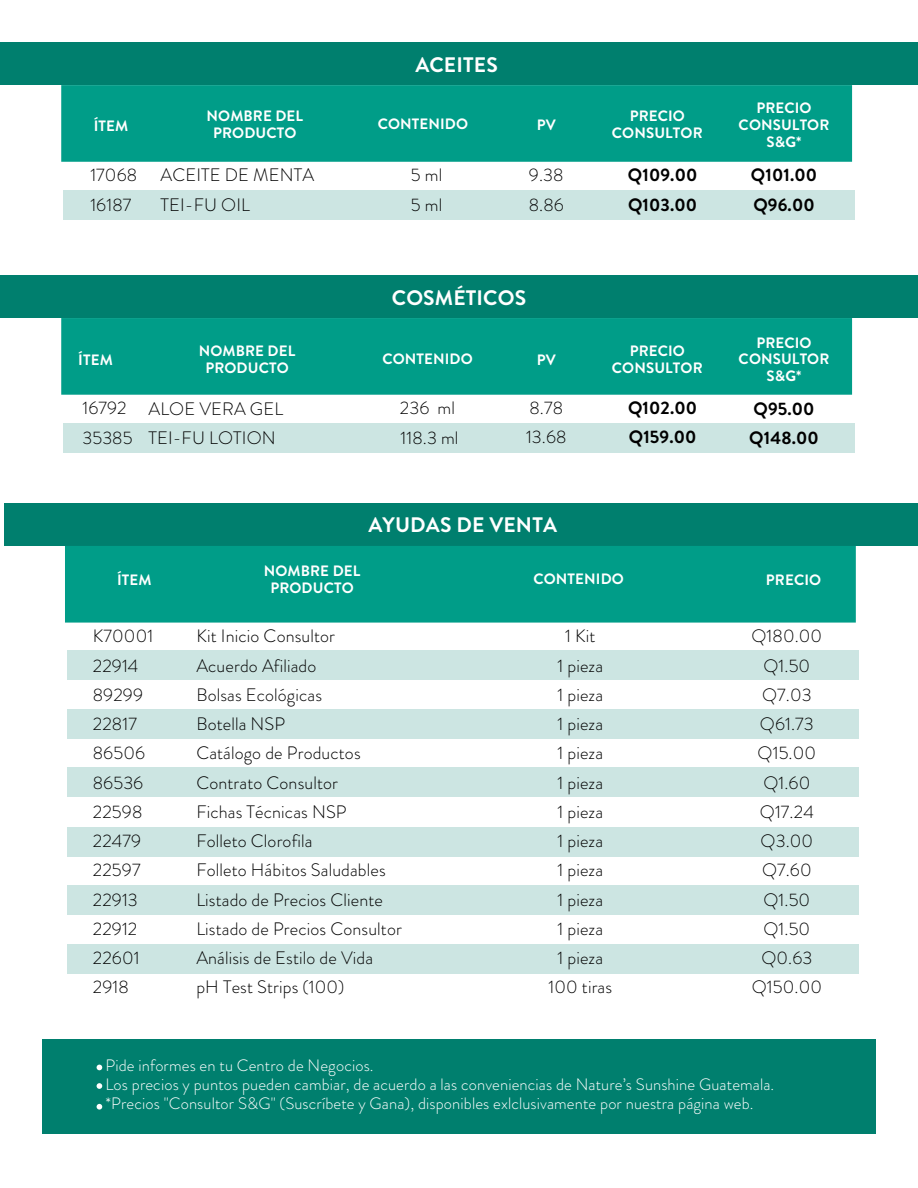
<style>
.page{position:relative;width:918px;height:1188px;background:#fff}
.page>*{position:absolute;margin:0;border:0;box-sizing:border-box;transform-origin:0 0}
.t1{font:700 21px "Brandon Grotesque";letter-spacing:.01em;color:#fff}
.t2{font:300 18px "Brandon Grotesque";letter-spacing:.01em;color:#000}
.t3{font:700 18px "Brandon Grotesque";letter-spacing:.01em;color:#000}
.t4{font:300 16.5px "Brandon Grotesque";letter-spacing:.01em;color:#fff}
.t5{font:700 15px/16.8px "Brandon Grotesque";letter-spacing:.01em;color:#fff;text-align:center}
</style>
<div class="page">
<div style="left:0;top:275px;width:918px;height:43px;background:#007f6e"></div>
<div style="left:61px;top:318px;width:791px;height:77px;background:#009d88"></div>
<div style="left:63px;top:423px;width:792px;height:30px;background:#cce5e2"></div>
<div style="left:0;top:43px;width:918px;height:42px;background:#007f6e"></div>
<div style="left:61px;top:85px;width:791px;height:77px;background:#009d88"></div>
<div style="left:63px;top:190px;width:792px;height:30px;background:#cce5e2"></div>
<div style="left:4px;top:503px;width:914px;height:43px;background:#007f6e"></div>
<div style="left:65px;top:546px;width:791px;height:77px;background:#009d88"></div>
<div style="left:67px;top:651px;width:792px;height:29px;background:#cce5e2"></div>
<div style="left:67px;top:768px;width:792px;height:29px;background:#cce5e2"></div>
<div style="left:67px;top:710px;width:792px;height:29px;background:#cce5e2"></div>
<div style="left:67px;top:886px;width:792px;height:29px;background:#cce5e2"></div>
<div style="left:67px;top:828px;width:792px;height:29px;background:#cce5e2"></div>
<div style="left:67px;top:945px;width:792px;height:29px;background:#cce5e2"></div>
<div style="left:43px;top:1039px;width:833px;height:94px;background:#007f6e"></div>
<svg style="left:97px;top:1065px;width:5px;height:5px"></svg>
<svg style="left:97px;top:1083px;width:5px;height:6px"></svg>
<svg style="left:97px;top:1103px;width:5px;height:7px"></svg>
<p class="t1" style="left:415px;top:50px;width:84px">ACEITES</p>
<p class="t5" style="left:94px;top:117px;width:36px">ÍTEM</p>
<p class="t5" style="left:207px;top:108px;width:98px">NOMBRE DEL<br>PRODUCTO</p>
<p class="t5" style="left:378px;top:116px;width:92px">CONTENIDO</p>
<p class="t5" style="left:612px;top:108px;width:92px">PRECIO<br>CONSULTOR</p>
<p class="t5" style="left:537px;top:117px;width:20px">PV</p>
<p class="t2" style="left:90px;top:163px;width:48px">17068</p>
<p class="t2" style="left:90px;top:192px;width:42px">16187</p>
<p class="t2" style="left:161px;top:163px;width:155px">ACEITE DE MENTA</p>
<p class="t2" style="left:161px;top:192px;width:91px">TEI-FU OIL</p>
<p class="t2" style="left:411px;top:162px;width:33px">5 ml</p>
<p class="t2" style="left:411px;top:192px;width:33px">5 ml</p>
<p class="t2" style="left:529px;top:162px;width:36px">9.38</p>
<p class="t2" style="left:529px;top:192px;width:37px">8.86</p>
<p class="t1" style="left:392px;top:283px;width:136px">COSMÉTICOS</p>
<p class="t3" style="left:628px;top:162px;width:71px">Q109.00</p>
<p class="t3" style="left:628px;top:192px;width:71px">Q103.00</p>
<p class="t5" style="left:739px;top:100px;width:92px">PRECIO<br>CONSULTOR</p>
<p class="t5" style="left:767px;top:133px;width:36px">S&amp;G*</p>
<p class="t3" style="left:751px;top:162px;width:68px">Q101.00</p>
<p class="t3" style="left:753px;top:192px;width:63px">Q96.00</p>
<p class="t1" style="left:392px;top:332px;width:136px">COSMÉTICOS</p>
<p class="t5" style="left:78px;top:352px;width:36px">ÍTEM</p>
<p class="t5" style="left:199px;top:343px;width:98px">NOMBRE DEL<br>PRODUCTO</p>
<p class="t5" style="left:382px;top:350px;width:92px">CONTENIDO</p>
<p class="t5" style="left:537px;top:351px;width:20px">PV</p>
<p class="t2" style="left:400px;top:395px;width:57px">236 ml</p>
<p class="t2" style="left:400px;top:425px;width:59px">118.3 ml</p>
<p class="t2" style="left:82px;top:395px;width:46px">16792</p>
<p class="t2" style="left:82px;top:425px;width:52px">35385</p>
<p class="t2" style="left:529px;top:395px;width:35px">8.78</p>
<p class="t2" style="left:526px;top:424px;width:42px">13.68</p>
<p class="t2" style="left:148px;top:396px;width:136px">ALOE VERA GEL</p>
<p class="t2" style="left:148px;top:425px;width:129px">TEI-FU LOTION</p>
<p class="t1" style="left:369px;top:510px;width:190px">AYUDAS DE VENTA</p>
<p class="t5" style="left:612px;top:343px;width:92px">PRECIO<br>CONSULTOR</p>
<p class="t5" style="left:739px;top:334px;width:92px">PRECIO<br>CONSULTOR</p>
<p class="t5" style="left:767px;top:368px;width:36px">S&amp;G*</p>
<p class="t3" style="left:753px;top:396px;width:63px">Q95.00</p>
<p class="t3" style="left:749px;top:425px;width:71px">Q148.00</p>
<p class="t3" style="left:628px;top:395px;width:71px">Q102.00</p>
<p class="t3" style="left:629px;top:424px;width:69px">Q159.00</p>
<p class="t5" style="left:117px;top:572px;width:36px">ÍTEM</p>
<p class="t5" style="left:264px;top:563px;width:98px">NOMBRE DEL<br>PRODUCTO</p>
<p class="t5" style="left:533px;top:571px;width:92px">CONTENIDO</p>
<p class="t5" style="left:766px;top:571px;width:57px">PRECIO</p>
<p class="t2" style="left:565px;top:623px;width:32px">1 Kit</p>
<p class="t2" style="left:557px;top:653px;width:47px">1 pieza</p>
<p class="t2" style="left:557px;top:682px;width:47px">1 pieza</p>
<p class="t2" style="left:557px;top:711px;width:47px">1 pieza</p>
<p class="t2" style="left:557px;top:740px;width:47px">1 pieza</p>
<p class="t2" style="left:557px;top:770px;width:47px">1 pieza</p>
<p class="t2" style="left:557px;top:799px;width:47px">1 pieza</p>
<p class="t2" style="left:557px;top:828px;width:47px">1 pieza</p>
<p class="t2" style="left:557px;top:857px;width:47px">1 pieza</p>
<p class="t2" style="left:557px;top:887px;width:47px">1 pieza</p>
<p class="t2" style="left:557px;top:916px;width:47px">1 pieza</p>
<p class="t2" style="left:557px;top:945px;width:47px">1 pieza</p>
<p class="t2" style="left:548px;top:974px;width:65px">100 tiras</p>
<p class="t2" style="left:751px;top:623px;width:72px">Q180.00</p>
<p class="t2" style="left:763px;top:653px;width:48px">Q1.50</p>
<p class="t2" style="left:762px;top:682px;width:51px">Q7.03</p>
<p class="t2" style="left:760px;top:711px;width:55px">Q61.73</p>
<p class="t2" style="left:758px;top:740px;width:60px">Q15.00</p>
<p class="t2" style="left:763px;top:770px;width:48px">Q1.60</p>
<p class="t2" style="left:760px;top:799px;width:55px">Q17.24</p>
<p class="t2" style="left:761px;top:828px;width:54px">Q3.00</p>
<p class="t2" style="left:762px;top:857px;width:51px">Q7.60</p>
<p class="t2" style="left:763px;top:887px;width:48px">Q1.50</p>
<p class="t2" style="left:763px;top:916px;width:48px">Q1.50</p>
<p class="t2" style="left:761px;top:945px;width:52px">Q0.63</p>
<p class="t2" style="left:752px;top:974px;width:72px">Q150.00</p>
<p class="t2" style="left:196px;top:623px;width:140px">Kit Inicio Consultor</p>
<p class="t2" style="left:196px;top:653px;width:121px">Acuerdo Afiliado</p>
<p class="t2" style="left:196px;top:682px;width:127px">Bolsas Ecológicas</p>
<p class="t2" style="left:196px;top:711px;width:90px">Botella NSP</p>
<p class="t2" style="left:196px;top:740px;width:166px">Catálogo de Productos</p>
<p class="t2" style="left:196px;top:770px;width:143px">Contrato Consultor</p>
<p class="t2" style="left:196px;top:799px;width:152px">Fichas Técnicas NSP</p>
<p class="t2" style="left:196px;top:828px;width:118px">Folleto Clorofila</p>
<p class="t2" style="left:196px;top:857px;width:191px">Folleto Hábitos Saludables</p>
<p class="t2" style="left:196px;top:887px;width:188px">Listado de Precios Cliente</p>
<p class="t2" style="left:196px;top:916px;width:207px">Listado de Precios Consultor</p>
<p class="t2" style="left:196px;top:945px;width:178px">Análisis de Estilo de Vida</p>
<p class="t2" style="left:196px;top:974px;width:150px">pH Test Strips (100)</p>
<p class="t2" style="left:93px;top:623px;width:62px">K70001</p>
<p class="t2" style="left:93px;top:653px;width:47px">22914</p>
<p class="t2" style="left:93px;top:682px;width:52px">89299</p>
<p class="t2" style="left:93px;top:711px;width:46px">22817</p>
<p class="t2" style="left:93px;top:740px;width:54px">86506</p>
<p class="t2" style="left:93px;top:770px;width:52px">86536</p>
<p class="t2" style="left:93px;top:799px;width:51px">22598</p>
<p class="t2" style="left:93px;top:828px;width:50px">22479</p>
<p class="t2" style="left:93px;top:857px;width:49px">22597</p>
<p class="t2" style="left:93px;top:887px;width:47px">22913</p>
<p class="t2" style="left:93px;top:916px;width:46px">22912</p>
<p class="t2" style="left:93px;top:945px;width:48px">22601</p>
<p class="t2" style="left:93px;top:974px;width:37px">2918</p>
<p class="t4" style="left:105px;top:1053px;width:270px">Pide informes en tu Centro de Negocios.</p>
<p class="t4" style="left:105px;top:1073px;width:670px">Los precios y puntos pueden cambiar, de acuerdo a las conveniencias de Nature’s Sunshine Guatemala.</p>
<p class="t4" style="left:105px;top:1092px;width:650px">*Precios "Consultor S&amp;G" (Suscríbete y Gana), disponibles exlclusivamente por nuestra página web.</p>
</div>
